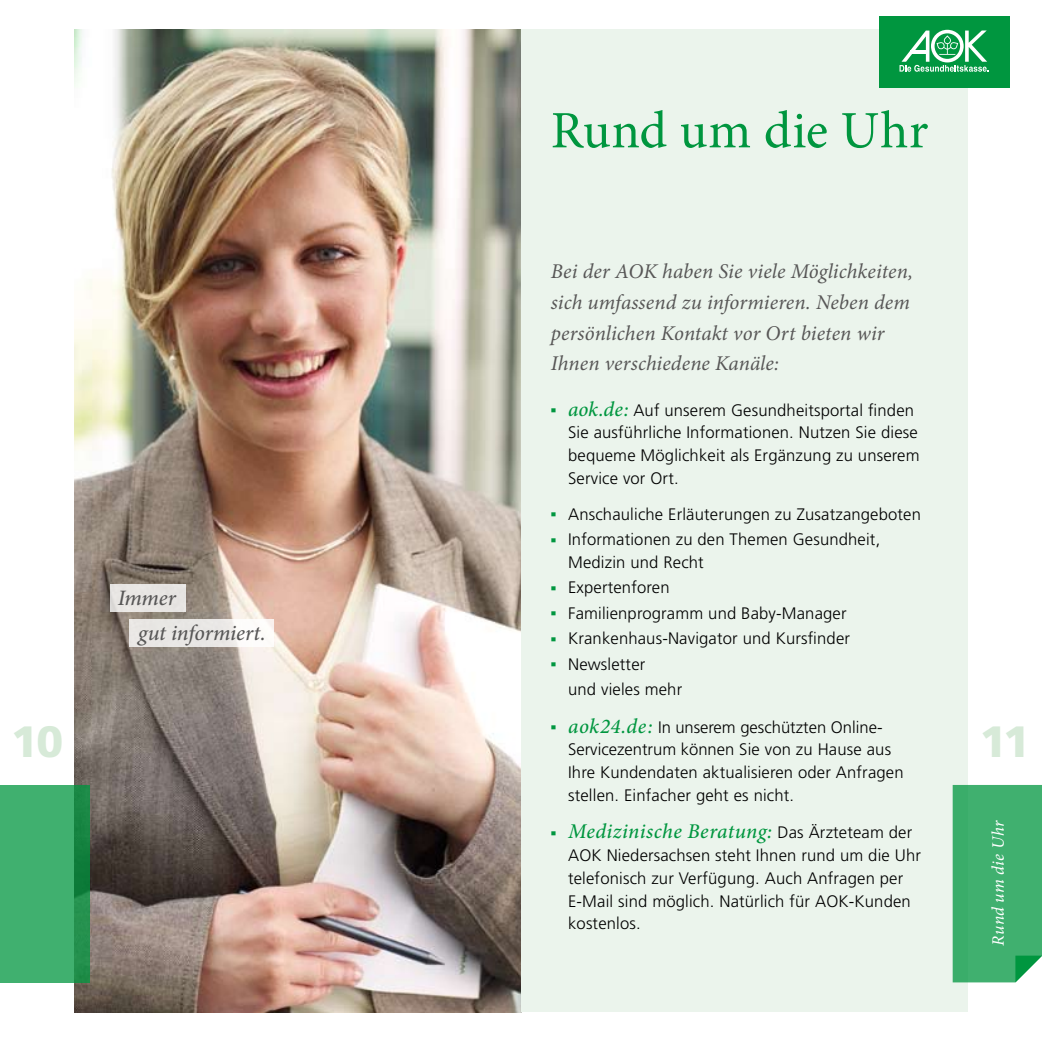
<style>
.page{position:relative;width:1042px;height:1042px;background:#fff}
.page>*{position:absolute;margin:0;border:0;box-sizing:border-box;transform-origin:0 0}
.t1{font:300 58.1px "Frutiger LT";color:#00963f;scale:.29 1}
.t2{font:52.5px "Minion Pro";letter-spacing:.015em;color:#00963f}
.t3{font:900 43.75px "Frutiger LT";color:#d7ead8}
.t4{font:italic 500 22.05px/34.6px "Minion Pro";letter-spacing:-.01em;color:#575656}
.t5{font:italic 21px/30.6px "Minion Pro";letter-spacing:.005em;color:#575656}
.t6{font:italic 500 21px "Minion Pro";letter-spacing:.015em;color:#00963f}
.t7{font:italic 17.5px "Minion Pro";letter-spacing:.015em;color:#fff}
.t8{font:300 16.62px/22.8px "Frutiger LT";letter-spacing:.01em;color:#000}
.s1{font-family:"Minion Pro";font-weight:500;font-style:italic;font-size:21px;color:#00963f}
.s2{font-family:"Frutiger LT";font-weight:300;font-style:normal;font-size:16.62px;color:#000}
</style>
<div class="page">
<img style="left:74px;top:30px;width:447px;height:982px">
<div style="left:521px;top:30px;width:446px;height:982px;background:#ebf4ec"></div>
<div style="left:879px;top:16px;width:130px;height:72px;background:#00963f"></div>
<svg style="left:899px;top:30px;width:89px;height:42px"></svg>
<div style="left:952px;top:785px;width:90px;height:197px;background:#40b06f"></div>
<div style="left:110px;top:584px;width:75px;height:28px;background:#e8e5e3"></div>
<div style="left:130px;top:619px;width:144px;height:28px;background:linear-gradient(to right,#e2e0dd,#fbf9f7)"></div>
<svg style="left:0;top:785px;width:89px;height:197px;background:#39a968"></svg>
<h2 class="t2" style="left:551px;top:95px;width:379px">Rund um die Uhr</h2>
<p class="t5" style="left:551px;top:256px;width:364px">Bei der AOK haben Sie viele Möglichkeiten, sich umfassend zu informieren. Neben dem persönlichen Kontakt vor Ort bieten wir Ihnen verschiedene Kanäle:</p>
<h1 class="t1" style="left:551px;top:373px;width:21px">-</h1>
<p class="t8" style="left:568px;top:399px;width:353px"><span class="s1">aok.de:</span> Auf unserem Gesundheitsportal finden Sie ausführliche Informationen. Nutzen Sie diese bequeme Möglichkeit als Ergänzung zu unserem Service vor Ort.</p>
<h1 class="t1" style="left:551px;top:477px;width:21px">-</h1>
<p class="t8" style="left:568px;top:503px;width:354px">Anschauliche Erläuterungen zu Zusatzangeboten</p>
<h1 class="t1" style="left:551px;top:503px;width:21px">-</h1>
<p class="t8" style="left:568px;top:528px;width:314px">Informationen zu den Themen Gesundheit,<br>Medizin und Recht</p>
<h1 class="t1" style="left:551px;top:551px;width:21px">-</h1>
<p class="t8" style="left:568px;top:576px;width:103px">Expertenforen</p>
<h1 class="t1" style="left:551px;top:576px;width:21px">-</h1>
<p class="t8" style="left:568px;top:602px;width:280px">Familienprogramm und Baby-Manager</p>
<h1 class="t1" style="left:551px;top:601px;width:21px">-</h1>
<p class="t8" style="left:568px;top:627px;width:283px">Krankenhaus-Navigator und Kursfinder</p>
<h1 class="t1" style="left:551px;top:627px;width:21px">-</h1>
<p class="t8" style="left:568px;top:651px;width:116px;line-height:25.4px">Newsletter<br>und vieles mehr</p>
<h1 class="t1" style="left:551px;top:690px;width:21px">-</h1>
<p class="t8" style="left:568px;top:715px;width:337px"><span class="s1">aok24.de:</span> In unserem geschützten Online-Servicezentrum können Sie von zu Hause aus Ihre Kundendaten aktualisieren oder Anfragen stellen. Einfacher geht es nicht.</p>
<h1 class="t1" style="left:551px;top:796px;width:21px">-</h1>
<p class="t6" style="left:568px;top:817px;width:346px">Medizinische Beratung: <span class="s2">Das Ärzteteam der</span></p>
<p class="t8" style="left:568px;top:844px;width:354px">AOK Niedersachsen steht Ihnen rund um die Uhr telefonisch zur Verfügung. Auch Anfragen per E-Mail sind möglich. Natürlich für AOK-Kunden kostenlos.</p>
<h3 class="t4" style="left:138px;top:581px;width:129px;text-indent:-20px">Immer<br>gut informiert.</h3>
<h3 class="t3" style="left:11px;top:715px;width:53px">10</h3>
<h3 class="t3" style="left:979px;top:715px;width:52px">11</h3>
<p class="t7" style="left:986px;top:945px;width:127px;rotate:-90deg">Rund um die Uhr</p>
</div>
